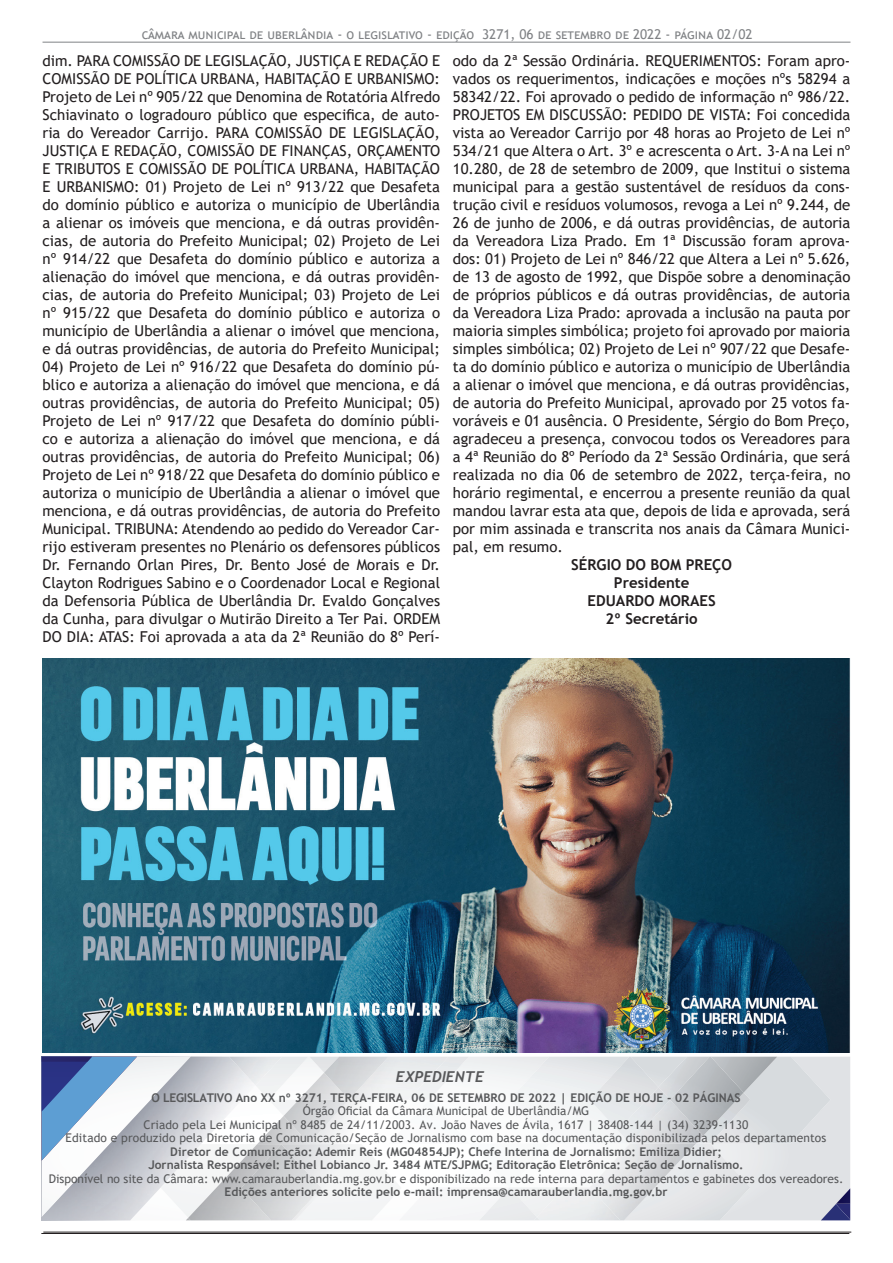
<style>
.page{position:relative;width:893px;height:1263px;background:#fff}
.page>*{position:absolute;margin:0;border:0;box-sizing:border-box;transform-origin:0 0}
.t1{font:15px/18px "Trebuchet MS";color:#231f20;text-align:justify}
.t2{font:700 15px "Trebuchet MS";color:#231f20}
.t3{font:italic 700 15px "Trebuchet";color:#57585a}
.t4{font:13.5px "Trebuchet MS";color:#808285}
.t5{font:12px/13.5px "Trebuchet MS";letter-spacing:.01em;color:#57585a;text-align:center}
.t6{font:700 12px "Trebuchet MS";color:#57585a}
.s1{font-weight:700}
</style>
<div class="page">
<hr style="left:41px;top:1233px;width:808px;height:1px;background:#231f20">
<hr style="left:43px;top:42px;width:807px;height:1px;background:#808285">
<svg style="left:42px;top:1057px;width:808px;height:163px"></svg>
<hr style="left:43px;top:1232px;width:808px;height:1px;background:#231f20">
<img style="left:43px;top:658px;width:807px;height:395px">
<p class="t4" style="left:142px;top:26px;width:612px">câmara municipal de uberlândia - o legislativo - edição 3271, 06 de setembro de 2022 - página 02/02</p>
<p class="t1" style="left:43px;top:52px;width:399px">dim. PARA COMISSÃO DE LEGISLAÇÃO, JUSTIÇA E REDAÇÃO E COMISSÃO DE POLÍTICA URBANA, HABITAÇÃO E URBANISMO:<br>Projeto de Lei nº 905/22 que Denomina de Rotatória Alfredo Schiavinato o logradouro público que especifica, de auto&shy;ria do Vereador Carrijo. PARA COMISSÃO DE LEGISLAÇÃO, JUSTIÇA E REDAÇÃO, COMISSÃO DE FINANÇAS, ORÇAMENTO E TRIBUTOS E COMISSÃO DE POLÍTICA URBANA, HABITAÇÃO E URBANISMO: 01) Projeto de Lei nº 913/22 que Desafeta do domínio público e autoriza o município de Uberlândia a alienar os imóveis que menciona, e dá outras providên&shy;cias, de autoria do Prefeito Municipal; 02) Projeto de Lei nº 914/22 que Desafeta do domínio público e autoriza a alienação do imóvel que menciona, e dá outras providên&shy;cias, de autoria do Prefeito Municipal; 03) Projeto de Lei nº 915/22 que Desafeta do domínio público e autoriza o município de Uberlândia a alienar o imóvel que menciona, e dá outras providências, de autoria do Prefeito Municipal;</p>
<p class="t1" style="left:43px;top:358px;width:399px">04) Projeto de Lei nº 916/22 que Desafeta do domínio pú&shy;blico e autoriza a alienação do imóvel que menciona, e dá outras providências, de autoria do Prefeito Municipal; 05)<br>Projeto de Lei nº 917/22 que Desafeta do domínio públi&shy;co e autoriza a alienação do imóvel que menciona, e dá outras providências, de autoria do Prefeito Municipal; 06)<br>Projeto de Lei nº 918/22 que Desafeta do domínio público e autoriza o município de Uberlândia a alienar o imóvel que menciona, e dá outras providências, de autoria do Prefeito Municipal. TRIBUNA: Atendendo ao pedido do Vereador Car&shy;rijo estiveram presentes no Plenário os defensores públicos Dr. Fernando Orlan Pires, Dr. Bento José de Morais e Dr.<br>Clayton Rodrigues Sabino e o Coordenador Local e Regional da Defensoria Pública de Uberlândia Dr. Evaldo Gonçalves da Cunha, para divulgar o Mutirão Direito a Ter Pai. ORDEM DO DIA: ATAS: Foi aprovada a ata da 2ª Reunião do 8º Perí-</p>
<p class="t1" style="left:453px;top:52px;width:399px">odo da 2ª Sessão Ordinária. REQUERIMENTOS: Foram apro&shy;vados os requerimentos, indicações e moções nºs 58294 a 58342/22. Foi aprovado o pedido de informação nº 986/22.<br>PROJETOS EM DISCUSSÃO: PEDIDO DE VISTA: Foi concedida vista ao Vereador Carrijo por 48 horas ao Projeto de Lei nº 534/21 que Altera o Art. 3º e acrescenta o Art. 3-A na Lei nº 10.280, de 28 de setembro de 2009, que Institui o sistema municipal para a gestão sustentável de resíduos da cons&shy;trução civil e resíduos volumosos, revoga a Lei nº 9.244, de 26 de junho de 2006, e dá outras providências, de autoria da Vereadora Liza Prado. Em 1ª Discussão foram aprova&shy;dos: 01) Projeto de Lei nº 846/22 que Altera a Lei nº 5.626, de 13 de agosto de 1992, que Dispõe sobre a denominação de próprios públicos e dá outras providências, de autoria da Vereadora Liza Prado: aprovada a inclusão na pauta por maioria simples simbólica; projeto foi aprovado por maioria simples simbólica; 02) Projeto de Lei nº 907/22 que Desafe&shy;ta do domínio público e autoriza o município de Uberlândia a alienar o imóvel que menciona, e dá outras providências, de autoria do Prefeito Municipal, aprovado por 25 votos fa&shy;voráveis e 01 ausência. O Presidente, Sérgio do Bom Preço, agradeceu a presença, convocou todos os Vereadores para a 4ª Reunião do 8º Período da 2ª Sessão Ordinária, que será realizada no dia 06 de setembro de 2022, terça-feira, no horário regimental, e encerrou a presente reunião da qual mandou lavrar esta ata que, depois de lida e aprovada, será por mim assinada e transcrita nos anais da Câmara Munici&shy;pal, em resumo.</p>
<p class="t2" style="left:571px;top:556px;width:162px">SÉRGIO DO BOM PREÇO</p>
<p class="t2" style="left:614px;top:574px;width:77px">Presidente</p>
<p class="t2" style="left:587px;top:592px;width:130px">EDUARDO MORAES</p>
<p class="t2" style="left:606px;top:610px;width:94px">2º Secretário</p>
<p class="t3" style="left:396px;top:1067px;width:90px">EXPEDIENTE</p>
<p class="t6" style="left:152px;top:1090px;width:590px">O LEGISLATIVO Ano XX nº 3271, TERÇA-FEIRA, 06 DE SETEMBRO DE 2022 | EDIÇÃO DE HOJE - 02 PÁGINAS</p>
<p class="t5" style="left:303px;top:1104px;width:288px">Órgão Oficial da Câmara Municipal de Uberlândia/MG</p>
<p class="t5" style="left:143px;top:1118px;width:606px">Criado pela Lei Municipal nº 8485 de 24/11/2003. Av. João Naves de Ávila, 1617 | 38408-144 | (34) 3239-1130</p>
<p class="t5" style="left:66px;top:1131px;width:762px">Editado e produzido pela Diretoria de Comunicação/Seção de Jornalismo com base na documentação disponibilizada pelos departamentos</p>
<p class="t6" style="left:170px;top:1144px;width:553px">Diretor de Comunicação: Ademir Reis (MG04854JP); Chefe Interina de Jornalismo: Emiliza Didier;</p>
<p class="t6" style="left:148px;top:1158px;width:597px">Jornalista Responsável: Eithel Lobianco Jr. 3484 MTE/SJPMG; Editoração Eletrônica: Seção de Jornalismo.</p>
<p class="t5" style="left:49px;top:1172px;width:796px">Disponível no site da Câmara: www.camarauberlandia.mg.gov.br e disponibilizado na rede interna para departamentos e gabinetes dos vereadores.<br><span class="s1">Edições anteriores solicite pelo e-mail: imprensa@camarauberlandia.mg.gov.br</span></p>
</div>
